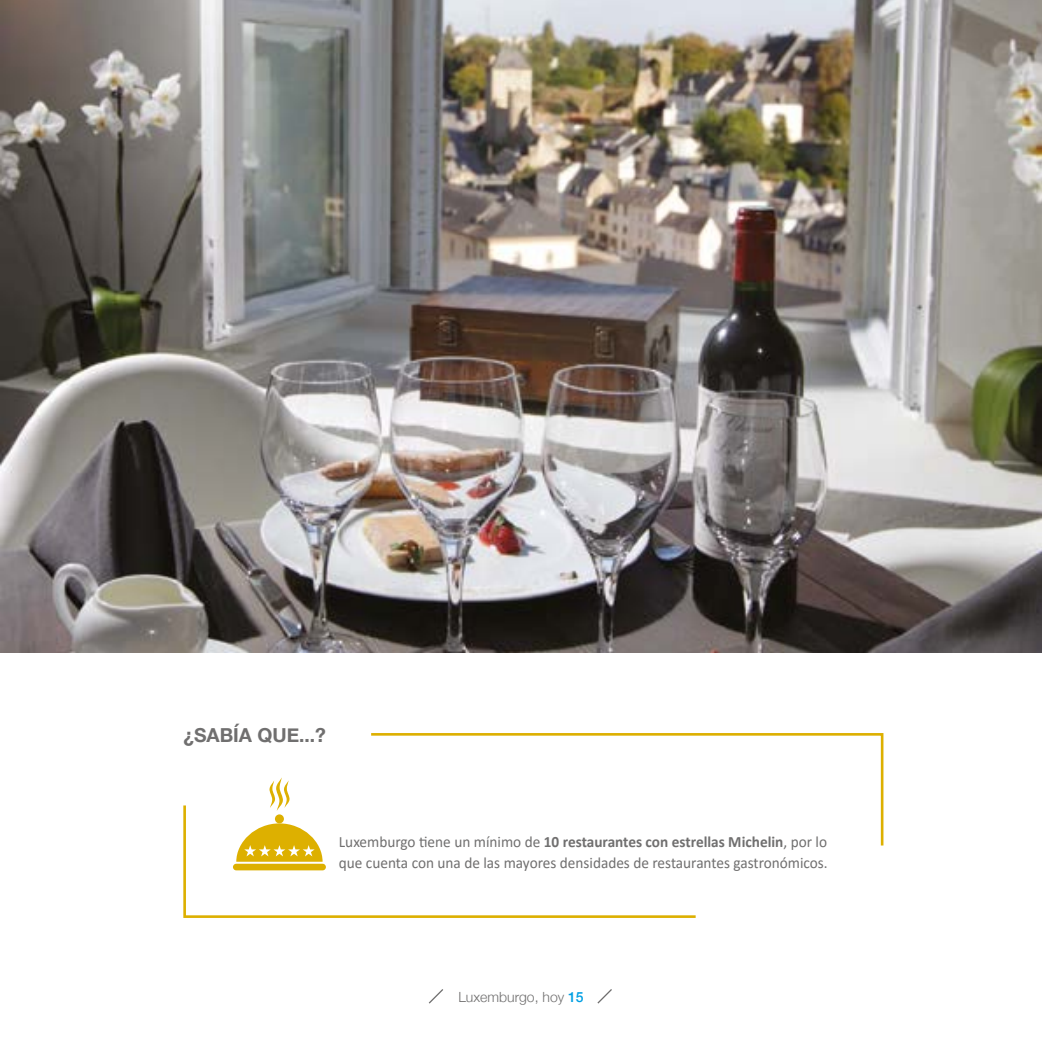
<style>
.page{position:relative;width:1042px;height:1042px;background:#fff}
.page>*{position:absolute;margin:0;border:0;box-sizing:border-box;transform-origin:0 0}
.t1{font:700 19.25px "Helvetica Neue";color:#706f6f}
.t2{font:15.75px/21px "Calibri";color:#706f6f}
.t3{font:300 14px "Helvetica Neue";color:#706f6f}
.s1{font-weight:700}
.s2{font-weight:500;color:#009fe3}
</style>
<div class="page">
<svg style="left:428px;top:989px;width:15px;height:15px"></svg>
<svg style="left:597px;top:989px;width:15px;height:15px"></svg>
<img style="left:0;top:0;width:1042px;height:652px">
<svg style="left:371px;top:733px;width:513px;height:113px"></svg>
<svg style="left:183px;top:803px;width:515px;height:115px"></svg>
<svg style="left:236px;top:823px;width:87px;height:39px"></svg>
<div style="left:233px;top:864px;width:93px;height:6px;background:#ddb000;border-radius:3px"></div>
<div style="left:275px;top:814px;width:9px;height:9px;background:#ddb000;border-radius:50%"></div>
<svg style="left:269px;top:777px;width:21px;height:34px"></svg>
<p class="t1" style="left:183px;top:720px;width:144px">¿SABÍA QUE...?</p>
<p class="t2" style="left:339px;top:831px;width:490px">Luxemburgo tiene un mínimo de <span class="s1">10 restaurantes con estrellas Michelin</span>, por lo que cuenta con una de las mayores densidades de restaurantes gastronómicos.</p>
<p class="t3" style="left:458px;top:986px;width:127px">Luxemburgo, hoy <span class="s2">15</span></p>
</div>
